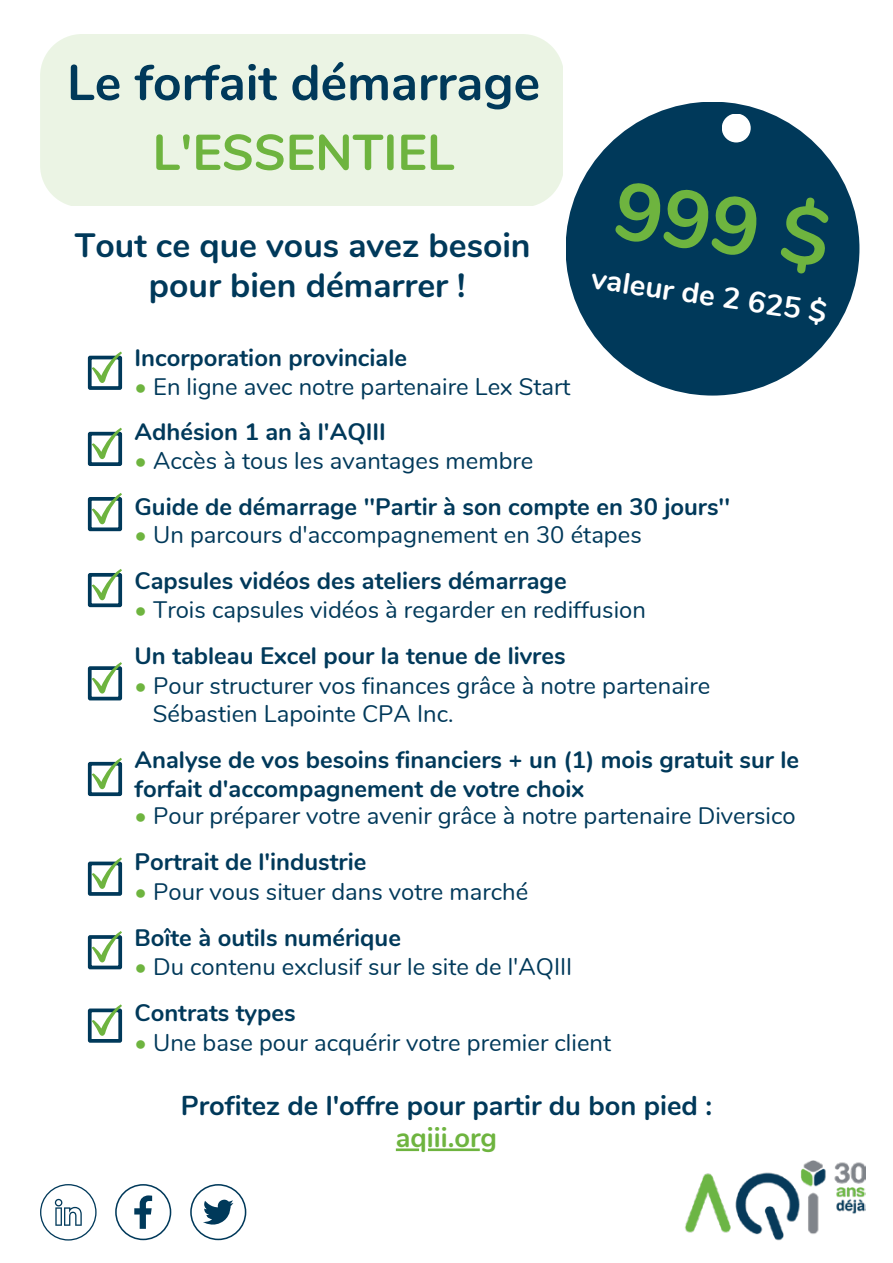
<style>
.page{position:relative;width:893px;height:1263px;background:#fff}
.page>*{position:absolute;margin:0;border:0;box-sizing:border-box;transform-origin:0 0}
.t1{font:700 80.85px "Nunito";color:#6eb43f}
.t2{font:700 50.1px "Nunito";color:#00395a}
.t3{font:700 50.1px "Nunito";color:#6eb43f}
.t4{font:700 33.75px/39.8px "Nunito";color:#00395a;text-align:center}
.t5{font:700 29.55px "Nunito";color:#fff}
.t6{font:700 27.3px "Nunito";color:#00395a}
.t7{font:700 27.3px "Nunito";color:#6eb43f}
.t8{font:23.85px/45.8px "Nunito";color:#00395a}
.t9{font:700 23.85px/45.8px "Nunito";color:#00395a}
.s1{color:#6eb43f}
.s2{font-weight:700}
.s3{font-weight:400;color:#6eb43f}
.s4{font-weight:400}
</style>
<div class="page">
<div style="left:40px;top:34px;width:523px;height:171px;background:#ebf4e4"></div>
<div style="left:566px;top:102px;width:293px;height:294px;background:#00395a;border-radius:147px"></div>
<div style="left:722px;top:114px;width:29px;height:28px;background:#fff;border-radius:14px"></div>
<svg style="left:88px;top:352px;width:34px;height:38px"></svg>
<svg style="left:40px;top:1184px;width:57px;height:56px"></svg>
<svg style="left:115px;top:1184px;width:56px;height:56px"></svg>
<svg style="left:190px;top:1184px;width:56px;height:56px"></svg>
<img style="left:685px;top:1160px;width:180px;height:80px">
<hr style="left:428px;top:1148px;width:52px;height:3px;background:#6eb43f">
<hr style="left:396px;top:1148px;width:23px;height:3px;background:#6eb43f">
<svg style="left:88px;top:428px;width:34px;height:38px"></svg>
<svg style="left:88px;top:493px;width:34px;height:38px"></svg>
<svg style="left:88px;top:569px;width:34px;height:38px"></svg>
<svg style="left:88px;top:662px;width:34px;height:38px"></svg>
<svg style="left:88px;top:758px;width:34px;height:38px"></svg>
<svg style="left:88px;top:857px;width:34px;height:39px"></svg>
<svg style="left:88px;top:931px;width:34px;height:38px"></svg>
<svg style="left:88px;top:1004px;width:34px;height:39px"></svg>
<h2 class="t2" style="left:67px;top:46px;width:475px">Le forfait démarrage</h2>
<h2 class="t3" style="left:152px;top:116px;width:304px">L'ESSENTIEL</h2>
<h3 class="t4" style="left:75px;top:223px;width:457px">Tout ce que vous avez besoin pour bien démarrer !</h3>
<p class="t9" style="left:135px;top:334px;width:274px">Incorporation provinciale</p>
<h1 class="t1" style="left:623px;top:151px;width:218px;rotate:8deg">999 $</h1>
<p class="t5" style="left:595px;top:257px;width:239px;rotate:8deg">valeur de 2 625 $</p>
<p class="t8" style="left:135px;top:362px;width:438px"><span class="s1">•</span> En ligne avec notre partenaire Lex Start<br><span class="s2">Adhésion 1 an à l'AQIII</span></p>
<p class="t9" style="left:135px;top:436px;width:597px"><span class="s3">•</span> <span class="s4">Accès à tous les avantages membre<br></span>Guide de démarrage ''Partir à son compte en 30 jours''</p>
<p class="t8" style="left:135px;top:510px;width:509px"><span class="s1">•</span> Un parcours d'accompagnement en 30 étapes<br><span class="s2">Capsules vidéos des ateliers démarrage</span></p>
<p class="t8" style="left:135px;top:586px;width:513px"><span class="s1">•</span> Trois capsules vidéos à regarder en rediffusion<br><span class="s2">Un tableau Excel pour la tenue de livres</span></p>
<p class="t8" style="left:153px;top:670px;width:559px;line-height:28.2px;text-indent:-18px"><span class="s1">•</span> Pour structurer vos finances grâce à notre partenaire<br>Sébastien Lapointe CPA Inc.</p>
<p class="t9" style="left:135px;top:745px;width:666px;line-height:28.2px">Analyse de vos besoins financiers + un (1) mois gratuit sur le forfait d'accompagnement de votre choix</p>
<p class="t8" style="left:135px;top:791px;width:663px"><span class="s1">•</span> Pour préparer votre avenir grâce à notre partenaire Diversico<br><span class="s2">Portrait de l'industrie</span></p>
<p class="t8" style="left:135px;top:867px;width:395px"><span class="s1">•</span> Pour vous situer dans votre marché<br><span class="s2">Boîte à outils numérique</span></p>
<p class="t8" style="left:135px;top:943px;width:439px"><span class="s1">•</span> Du contenu exclusif sur le site de l'AQIII<br><span class="s2">Contrats types</span></p>
<p class="t8" style="left:135px;top:1018px;width:478px"><span class="s1">•</span> Une base pour acquérir votre premier client</p>
<p class="t6" style="left:181px;top:1085px;width:533px">Profitez de l'offre pour partir du bon pied :</p>
<p class="t7" style="left:396px;top:1117px;width:103px">aqiii.org</p>
</div>
